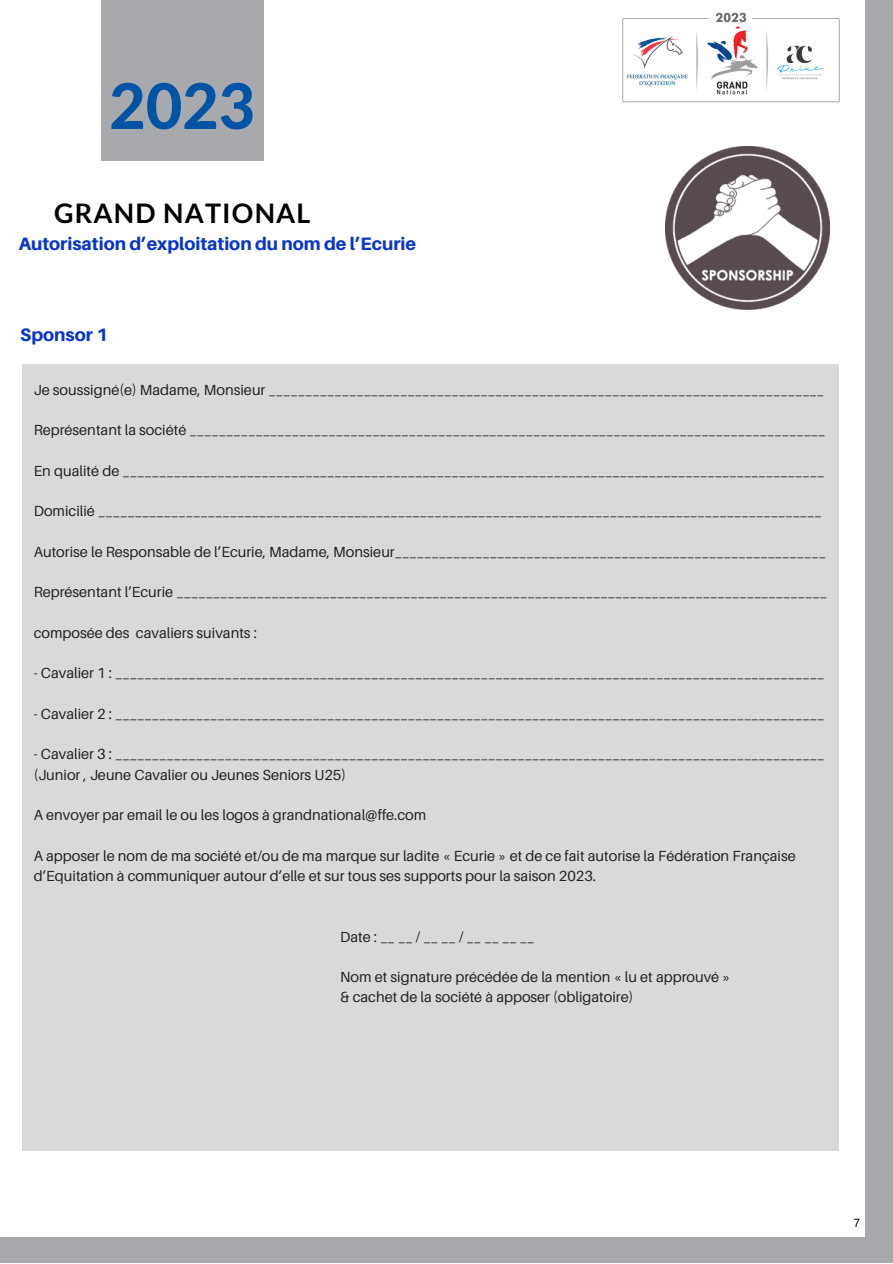
<style>
.page{position:relative;width:893px;height:1264px;background:#fff}
.page>*{position:absolute;margin:0;border:0;box-sizing:border-box;transform-origin:0 0}
.t1{font:800 63px "Lato Latin";color:#0054a5}
.t2{font:700 27px "Lato";letter-spacing:.045em;color:#000}
.t3{font:800 18px "Aileron";color:#0a35cb}
.t4{font:14.55px/20.2px "Aileron";color:#222}
.t5{font:12px "Arimo";color:#000}
</style>
<div class="page">
<div style="left:101px;top:0;width:162px;height:161px;background:#a8a9ad"></div>
<div style="left:865px;top:0;width:27px;height:1262px;background:#a8a9ad"></div>
<div style="left:0;top:1237px;width:892px;height:25px;background:#a8a9ad"></div>
<div style="left:22px;top:365px;width:816px;height:785px;background:#d9d9d9"></div>
<img style="left:666px;top:146px;width:163px;height:163px">
<img style="left:622px;top:12px;width:218px;height:91px">
<h1 class="t1" style="left:109px;top:78px;width:148px">2023</h1>
<h2 class="t2" style="left:54px;top:196px;width:258px">GRAND NATIONAL</h2>
<p class="t3" style="left:19px;top:232px;width:399px">Autorisation d’exploitation du nom de l’Ecurie</p>
<p class="t3" style="left:20px;top:323px;width:89px">Sponsor 1</p>
<p class="t4" style="left:34px;top:379px;width:792px">Je soussigné(e) Madame, Monsieur ____________________________________________________________________________</p>
<p class="t4" style="left:34px;top:420px;width:793px">Représentant la société _______________________________________________________________________________________</p>
<p class="t4" style="left:34px;top:460px;width:792px">En qualité de ________________________________________________________________________________________________</p>
<p class="t4" style="left:34px;top:501px;width:789px">Domicilié ___________________________________________________________________________________________________</p>
<p class="t4" style="left:34px;top:541px;width:793px">Autorise le Responsable de l’Ecurie, Madame, Monsieur___________________________________________________________</p>
<p class="t4" style="left:34px;top:582px;width:794px">Représentant l’Ecurie _________________________________________________________________________________________</p>
<p class="t4" style="left:34px;top:622px;width:225px">composée des cavaliers suivants :</p>
<p class="t4" style="left:34px;top:663px;width:792px">- Cavalier 1 : _________________________________________________________________________________________________</p>
<p class="t4" style="left:34px;top:703px;width:792px">- Cavalier 2 : _________________________________________________________________________________________________</p>
<p class="t4" style="left:34px;top:743px;width:792px">- Cavalier 3 : _________________________________________________________________________________________________ (Junior , Jeune Cavalier ou Jeunes Seniors U25)</p>
<p class="t4" style="left:34px;top:804px;width:394px">A envoyer par email le ou les logos à grandnational@ffe.com</p>
<p class="t4" style="left:34px;top:845px;width:763px">A apposer le nom de ma société et/ou de ma marque sur ladite « Ecurie » et de ce fait autorise la Fédération Française d’Equitation à communiquer autour d’elle et sur tous ses supports pour la saison 2023.</p>
<p class="t4" style="left:340px;top:926px;width:196px">Date : __ __ / __ __ / __ __ __ __</p>
<p class="t4" style="left:340px;top:966px;width:392px">Nom et signature précédée de la mention « lu et approuvé » &amp; cachet de la société à apposer (obligatoire)</p>
<p class="t5" style="left:853px;top:1216px;width:8px">7</p>
</div>
